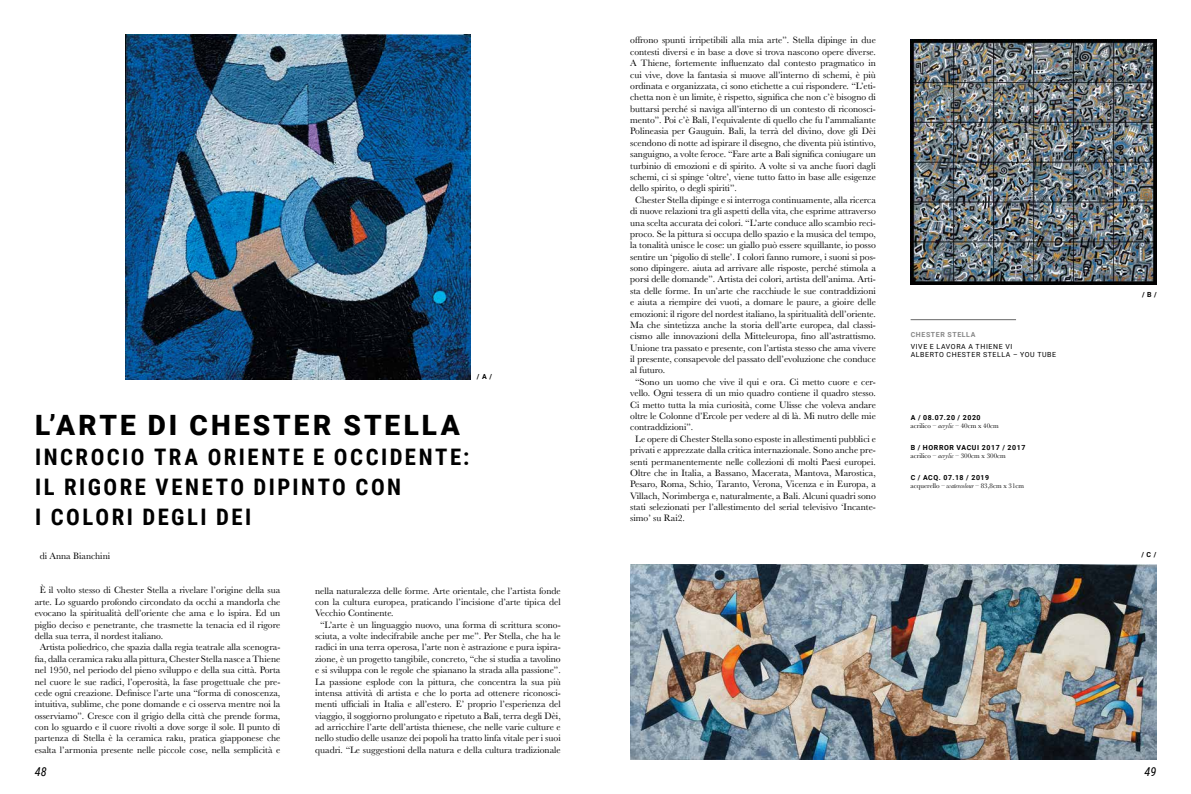
<style>
.page{position:relative;width:1191px;height:794px;background:#fff}
.page>*{position:absolute;margin:0;border:0;box-sizing:border-box;transform-origin:0 0}
.t1{font:900 28px "Roboto";letter-spacing:.11em;color:#000}
.t2{font:700 22.75px/29.8px "Roboto Condensed";letter-spacing:.11em;color:#000}
.t3{font:italic 12.25px "Roboto Condensed";color:#000}
.t4{font:9.62px "Baskerville";color:#000}
.t5{font:7px "Baskerville";color:#000}
.t6{font:700 7px "Roboto";letter-spacing:.085em;color:#000}
.t7{font:7px/8.8px "Roboto";letter-spacing:.085em;color:#000}
.t8{font:700 7px "Roboto";letter-spacing:.085em;color:#878787}
.s1{font-style:italic}
</style>
<div class="page">
<img style="left:125px;top:35px;width:345px;height:344px">
<img style="left:910px;top:39px;width:246px;height:246px">
<img style="left:630px;top:564px;width:526px;height:195px">
<hr style="left:910px;top:319px;width:106px;height:1px;background:#000">
<p class="t6" style="left:477px;top:373px;width:17px">/ A /</p>
<h1 class="t1" style="left:35px;top:409px;width:426px">L’ARTE DI CHESTER STELLA</h1>
<h2 class="t2" style="left:35px;top:442px;width:436px">INCROCIO TRA ORIENTE E OCCIDENTE:<br>IL RIGORE VENETO DIPINTO CON<br>I COLORI DEGLI DEI</h2>
<p class="t4" style="left:40px;top:551px;width:72px">di Anna Bianchini</p>
<p class="t4" style="left:40px;top:585px;width:242px">È il volto stesso di Chester Stella a rivelare l’origine della sua</p>
<p class="t4" style="left:35px;top:596px;width:247px">arte. Lo sguardo profondo circondato da occhi a mandorla che</p>
<p class="t4" style="left:35px;top:607px;width:247px">evocano la spiritualità dell’oriente che ama e lo ispira. Ed un</p>
<p class="t4" style="left:35px;top:619px;width:247px">piglio deciso e penetrante, che trasmette la tenacia ed il rigore</p>
<p class="t4" style="left:35px;top:630px;width:130px">della sua terra, il nordest italiano.</p>
<p class="t4" style="left:40px;top:641px;width:242px">Artista poliedrico, che spazia dalla regia teatrale alla scenogra-</p>
<p class="t4" style="left:35px;top:653px;width:247px">fia, dalla ceramica raku alla pittura, Chester Stella nasce a Thiene</p>
<p class="t4" style="left:35px;top:664px;width:247px">nel 1950, nel periodo del pieno sviluppo e della sua città. Porta</p>
<p class="t4" style="left:35px;top:676px;width:247px">nel cuore le sue radici, l’operosità, la fase progettuale che pre-</p>
<p class="t4" style="left:35px;top:687px;width:247px">cede ogni creazione. Definisce l’arte una “forma di conoscenza,</p>
<p class="t4" style="left:35px;top:698px;width:247px">intuitiva, sublime, che pone domande e ci osserva mentre noi la</p>
<p class="t4" style="left:35px;top:710px;width:247px">osserviamo”. Cresce con il grigio della città che prende forma,</p>
<p class="t4" style="left:35px;top:721px;width:247px">con lo sguardo e il cuore rivolti a dove sorge il sole. Il punto di</p>
<p class="t4" style="left:35px;top:733px;width:247px">partenza di Stella è la ceramica raku, pratica giapponese che</p>
<p class="t4" style="left:35px;top:744px;width:247px">esalta l’armonia presente nelle piccole cose, nella semplicità e</p>
<p class="t4" style="left:315px;top:585px;width:247px">nella naturalezza delle forme. Arte orientale, che l’artista fonde</p>
<p class="t4" style="left:315px;top:596px;width:247px">con la cultura europea, praticando l’incisione d’arte tipica del</p>
<p class="t4" style="left:315px;top:607px;width:80px">Vecchio Continente.</p>
<p class="t4" style="left:320px;top:619px;width:242px">“L’arte è un linguaggio nuovo, una forma di scrittura scono-</p>
<p class="t4" style="left:315px;top:630px;width:247px">sciuta, a volte indecifrabile anche per me”. Per Stella, che ha le</p>
<p class="t4" style="left:315px;top:642px;width:247px">radici in una terra operosa, l’arte non è astrazione e pura ispira-</p>
<p class="t4" style="left:315px;top:653px;width:247px">zione, è un progetto tangibile, concreto, “che si studia a tavolino</p>
<p class="t4" style="left:315px;top:664px;width:247px">e si sviluppa con le regole che spianano la strada alla passione”.</p>
<p class="t4" style="left:315px;top:676px;width:247px">La passione esplode con la pittura, che concentra la sua più</p>
<p class="t4" style="left:315px;top:687px;width:247px">intensa attività di artista e che lo porta ad ottenere riconosci-</p>
<p class="t4" style="left:315px;top:698px;width:247px">menti ufficiali in Italia e all’estero. E’ proprio l’esperienza del</p>
<p class="t4" style="left:315px;top:710px;width:247px">viaggio, il soggiorno prolungato e ripetuto a Bali, terra degli Dèi,</p>
<p class="t4" style="left:315px;top:721px;width:247px">ad arricchire l’arte dell’artista thienese, che nelle varie culture e</p>
<p class="t4" style="left:315px;top:733px;width:247px">nello studio delle usanze dei popoli ha tratto linfa vitale per i suoi</p>
<p class="t4" style="left:315px;top:744px;width:247px">quadri. “Le suggestioni della natura e della cultura tradizionale</p>
<p class="t4" style="left:630px;top:35px;width:247px">offrono spunti irripetibili alla mia arte”. Stella dipinge in due</p>
<p class="t4" style="left:630px;top:46px;width:247px">contesti diversi e in base a dove si trova nascono opere diverse.</p>
<p class="t4" style="left:630px;top:58px;width:247px">A Thiene, fortemente influenzato dal contesto pragmatico in</p>
<p class="t4" style="left:630px;top:69px;width:247px">cui vive, dove la fantasia si muove all’interno di schemi, è più</p>
<p class="t4" style="left:630px;top:80px;width:247px">ordinata e organizzata, ci sono etichette a cui rispondere. “L’eti-</p>
<p class="t4" style="left:630px;top:92px;width:247px">chetta non è un limite, è rispetto, significa che non c’è bisogno di</p>
<p class="t4" style="left:630px;top:103px;width:247px">buttarsi perché si naviga all’interno di un contesto di riconosci-</p>
<p class="t4" style="left:630px;top:114px;width:247px">mento”. Poi c’è Bali, l’equivalente di quello che fu l’ammaliante</p>
<p class="t4" style="left:630px;top:126px;width:247px">Polineasia per Gauguin. Bali, la terrà del divino, dove gli Dèi</p>
<p class="t4" style="left:630px;top:137px;width:247px">scendono di notte ad ispirare il disegno, che diventa più istintivo,</p>
<p class="t4" style="left:630px;top:149px;width:247px">sanguigno, a volte feroce. “Fare arte a Bali significa coniugare un</p>
<p class="t4" style="left:630px;top:160px;width:247px">turbinio di emozioni e di spirito. A volte si va anche fuori dagli</p>
<p class="t4" style="left:630px;top:171px;width:247px">schemi, ci si spinge ‘oltre’, viene tutto fatto in base alle esigenze</p>
<p class="t4" style="left:630px;top:183px;width:108px">dello spirito, o degli spiriti”.</p>
<p class="t4" style="left:635px;top:194px;width:242px">Chester Stella dipinge e si interroga continuamente, alla ricerca</p>
<p class="t4" style="left:630px;top:205px;width:247px">di nuove relazioni tra gli aspetti della vita, che esprime attraverso</p>
<p class="t4" style="left:630px;top:217px;width:247px">una scelta accurata dei colori. “L’arte conduce allo scambio reci-</p>
<p class="t4" style="left:630px;top:228px;width:247px">proco. Se la pittura si occupa dello spazio e la musica del tempo,</p>
<p class="t4" style="left:630px;top:240px;width:247px">la tonalità unisce le cose: un giallo può essere squillante, io posso</p>
<p class="t4" style="left:630px;top:251px;width:247px">sentire un ‘pigolio di stelle’. I colori fanno rumore, i suoni si pos-</p>
<p class="t4" style="left:630px;top:262px;width:247px">sono dipingere. aiuta ad arrivare alle risposte, perché stimola a</p>
<p class="t4" style="left:630px;top:274px;width:247px">porsi delle domande”. Artista dei colori, artista dell’anima. Arti-</p>
<p class="t4" style="left:630px;top:285px;width:247px">sta delle forme. In un’arte che racchiude le sue contraddizioni</p>
<p class="t4" style="left:630px;top:296px;width:247px">e aiuta a riempire dei vuoti, a domare le paure, a gioire delle</p>
<p class="t4" style="left:630px;top:308px;width:247px">emozioni: il rigore del nordest italiano, la spiritualità dell’oriente.</p>
<p class="t4" style="left:630px;top:319px;width:247px">Ma che sintetizza anche la storia dell’arte europea, dal classi-</p>
<p class="t4" style="left:630px;top:331px;width:247px">cismo alle innovazioni della Mitteleuropa, fino all’astrattismo.</p>
<p class="t4" style="left:630px;top:342px;width:247px">Unione tra passato e presente, con l’artista stesso che ama vivere</p>
<p class="t4" style="left:630px;top:353px;width:247px">il presente, consapevole del passato dell’evoluzione che conduce</p>
<p class="t4" style="left:630px;top:365px;width:37px">al futuro.</p>
<p class="t4" style="left:635px;top:376px;width:242px">“Sono un uomo che vive il qui e ora. Ci metto cuore e cer-</p>
<p class="t4" style="left:630px;top:387px;width:247px">vello. Ogni tessera di un mio quadro contiene il quadro stesso.</p>
<p class="t4" style="left:630px;top:399px;width:247px">Ci metto tutta la mia curiosità, come Ulisse che voleva andare</p>
<p class="t4" style="left:630px;top:410px;width:247px">oltre le Colonne d’Ercole per vedere al di là. Mi nutro delle mie</p>
<p class="t4" style="left:630px;top:422px;width:64px">contraddizioni”.</p>
<p class="t4" style="left:635px;top:433px;width:242px">Le opere di Chester Stella sono esposte in allestimenti pubblici e</p>
<p class="t4" style="left:630px;top:444px;width:247px">privati e apprezzate dalla critica internazionale. Sono anche pre-</p>
<p class="t4" style="left:630px;top:456px;width:247px">senti permanentemente nelle collezioni di molti Paesi europei.</p>
<p class="t4" style="left:630px;top:467px;width:247px">Oltre che in Italia, a Bassano, Macerata, Mantova, Marostica,</p>
<p class="t4" style="left:630px;top:478px;width:247px">Pesaro, Roma, Schio, Taranto, Verona, Vicenza e in Europa, a</p>
<p class="t4" style="left:630px;top:490px;width:247px">Villach, Norimberga e, naturalmente, a Bali. Alcuni quadri sono</p>
<p class="t4" style="left:630px;top:501px;width:247px">stati selezionati per l’allestimento del serial televisivo ‘Incante-</p>
<p class="t4" style="left:630px;top:513px;width:56px">simo’ su Rai2.</p>
<p class="t8" style="left:910px;top:331px;width:66px">CHESTER STELLA</p>
<p class="t7" style="left:910px;top:342px;width:147px">VIVE E LAVORA A THIENE VI<br>ALBERTO CHESTER STELLA – YOU TUBE</p>
<p class="t6" style="left:910px;top:413px;width:71px">A / 08.07.20 / 2020</p>
<p class="t5" style="left:910px;top:421px;width:90px">acrilico – <span class="s1">acrylic</span> – 40cm x 40cm</p>
<p class="t6" style="left:910px;top:443px;width:116px">B / HORROR VACUI 2017 / 2017</p>
<p class="t5" style="left:910px;top:451px;width:97px">acrilico – <span class="s1">acrylic</span> – 300cm x 300cm</p>
<p class="t6" style="left:910px;top:473px;width:80px">C / ACQ. 07.18 / 2019</p>
<p class="t5" style="left:910px;top:481px;width:115px">acquerello – <span class="s1">watercolour</span> – 83,8cm x 31cm</p>
<p class="t6" style="left:1142px;top:290px;width:16px">/ B /</p>
<p class="t6" style="left:1141px;top:551px;width:16px">/ C /</p>
<p class="t3" style="left:35px;top:764px;width:13px">48</p>
<p class="t3" style="left:1144px;top:764px;width:13px">49</p>
</div>
